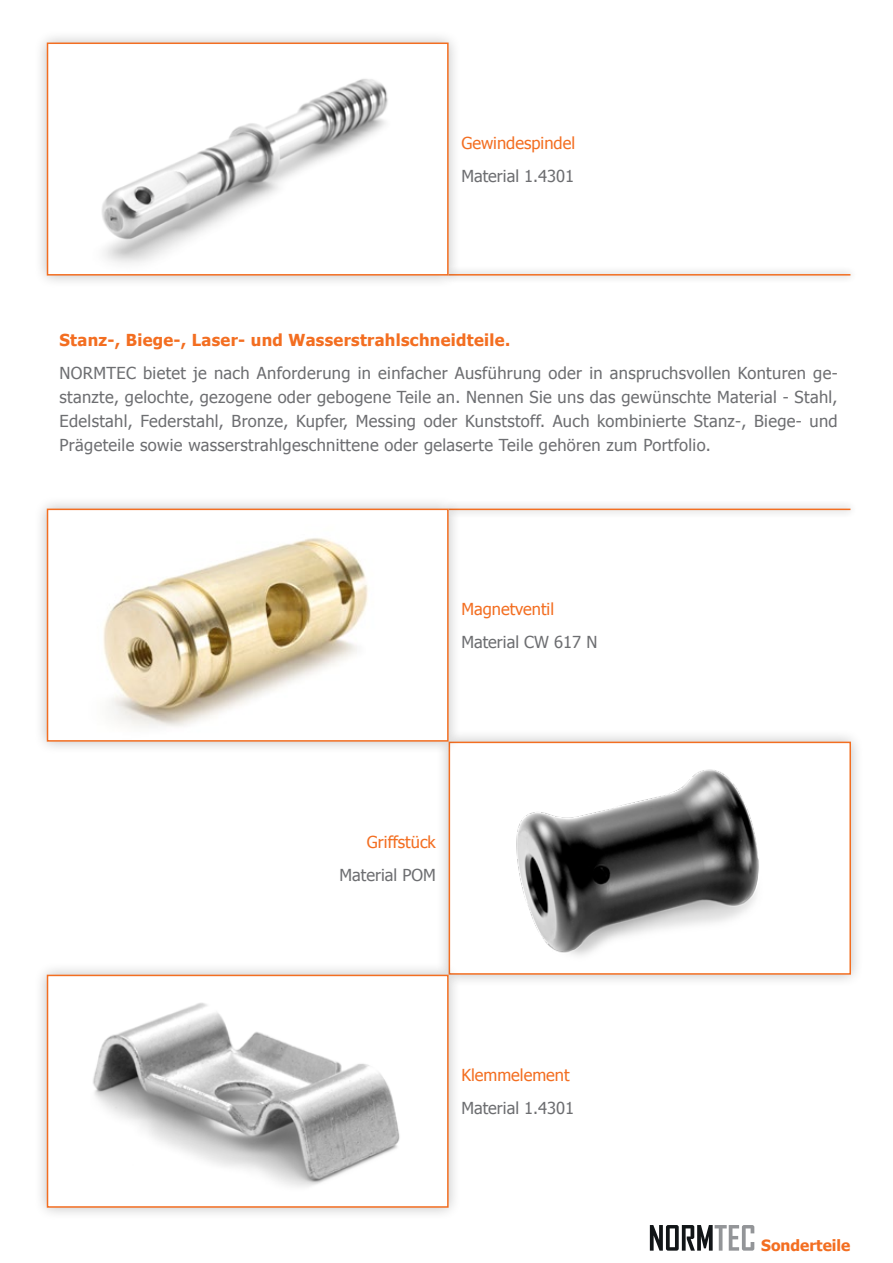
<style>
.page{position:relative;width:893px;height:1263px;background:#fff}
.page>*{position:absolute;margin:0;border:0;box-sizing:border-box;transform-origin:0 0}
.t1{font:16.5px/24px "Tahoma";color:#6d6e71;text-align:justify}
.t2{font:16.5px "Tahoma";color:#f36e21}
.t3{font:700 16.5px "Tahoma";letter-spacing:.02em;color:#f36e21}
.t4{font:700 15.45px "Tahoma";color:#f36e21}
</style>
<div class="page">
<div style="left:441px;top:500px;width:417px;height:18px;background:#000;opacity:.5"></div>
<hr style="left:449px;top:509px;width:401px;height:1px;background:#f36e21">
<div style="left:441px;top:266px;width:417px;height:18px;background:#f6f6f6"></div>
<hr style="left:449px;top:274px;width:401px;height:2px;background:#f36e21">
<div style="left:34px;top:29px;width:428px;height:260px;background:#000;opacity:.25"></div>
<img style="left:50px;top:46px;width:396px;height:227px">
<div style="left:47px;top:43px;width:402px;height:233px;border:2px solid #f36e21"></div>
<div style="left:436px;top:728px;width:428px;height:260px;background:#000;opacity:.25"></div>
<div style="left:449px;top:742px;width:401px;height:232px;background:#fff"></div>
<img style="left:516px;top:769px;width:243px;height:187px">
<div style="left:449px;top:742px;width:402px;height:233px;border:2px solid #f36e21"></div>
<div style="left:34px;top:495px;width:428px;height:260px;background:#000;opacity:.25"></div>
<img style="left:50px;top:512px;width:396px;height:227px">
<div style="left:47px;top:509px;width:402px;height:233px;border:2px solid #f36e21"></div>
<div style="left:34px;top:961px;width:428px;height:260px;background:#000;opacity:.25"></div>
<img style="left:50px;top:978px;width:396px;height:227px">
<div style="left:47px;top:975px;width:402px;height:233px;border:2px solid #f36e21"></div>
<svg style="left:650px;top:1225px;width:104px;height:25px"></svg>
<p class="t2" style="left:461px;top:132px;width:115px">Gewindespindel</p>
<p class="t1" style="left:461px;top:163px;width:114px">Material 1.4301</p>
<p class="t3" style="left:60px;top:329px;width:452px">Stanz-, Biege-, Laser- und Wasserstrahlschneidteile.</p>
<p class="t1" style="left:60px;top:360px;width:780px">NORMTEC bietet je nach Anforderung in einfacher Ausführung oder in anspruchsvollen Konturen ge&shy;stanzte, gelochte, gezogene oder gebogene Teile an. Nennen Sie uns das gewünschte Material - Stahl, Edelstahl, Federstahl, Bronze, Kupfer, Messing oder Kunststoff. Auch kombinierte Stanz-, Biege- und Prägeteile sowie wasserstrahlgeschnittene oder gelaserte Teile gehören zum Portfolio.</p>
<p class="t2" style="left:461px;top:598px;width:94px">Magnetventil</p>
<p class="t1" style="left:461px;top:629px;width:138px">Material CW 617 N</p>
<p class="t2" style="left:367px;top:831px;width:70px">Griffstück</p>
<p class="t1" style="left:339px;top:862px;width:98px">Material POM</p>
<p class="t2" style="left:461px;top:1064px;width:110px">Klemmelement</p>
<p class="t1" style="left:461px;top:1095px;width:114px">Material 1.4301</p>
<p class="t4" style="left:761px;top:1234px;width:91px">Sonderteile</p>
</div>
